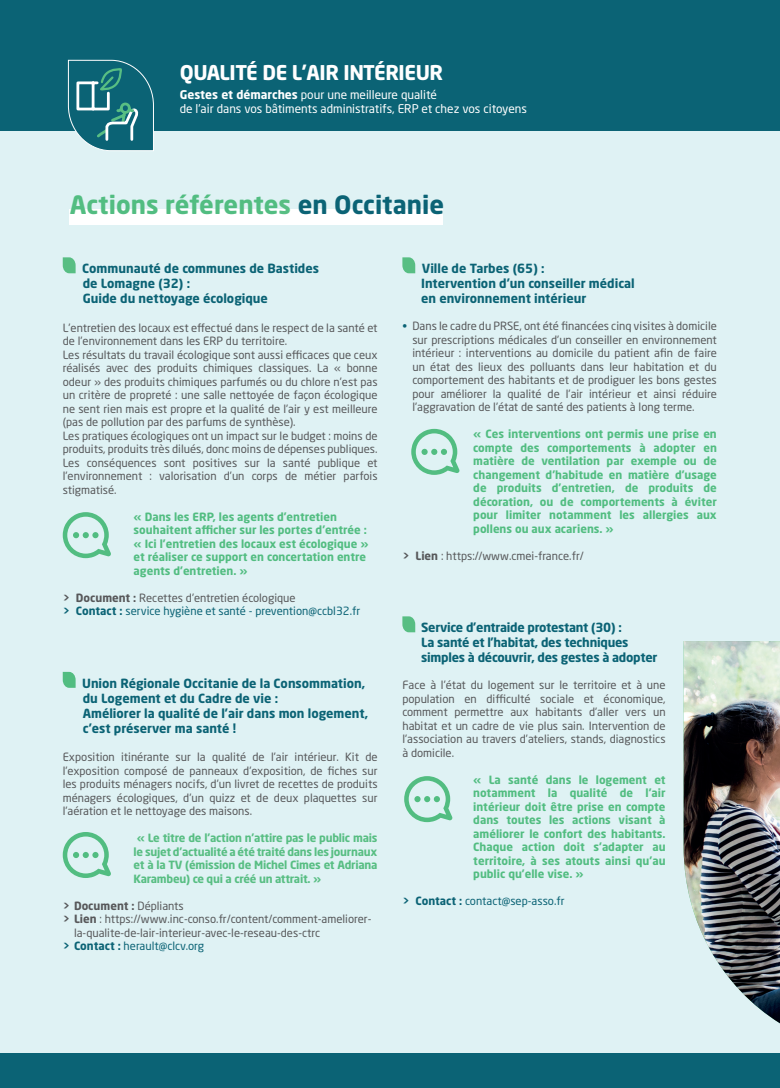
<style>
.page{position:relative;width:780px;height:1088px;background:#0b6375}
.page>*{position:absolute;margin:0;border:0;box-sizing:border-box;transform-origin:0 0}
.t1{font:700 25px "Neo Sans Pro";color:#52bd81}
.t2{font:700 20.12px "Neo Sans Pro";letter-spacing:-.02em;color:#fff}
.t3{font:700 12.5px/15px "Neo Sans Pro";color:#0b6375}
.t4{font:700 12.5px/15px "Neo Sans Pro";letter-spacing:-.02em;color:#0b6375}
.t5{font:11.88px/13.8px "Neo Sans Pro";color:#fff}
.t6{font:11.25px/13.5px "Neo Sans Pro";color:#57585a;text-align:justify}
.t7{font:700 11.25px/13.5px "Neo Sans Pro";color:#52bd81;text-align:justify}
.t8{font:700 11.25px/13.5px "Neo Sans Pro";letter-spacing:-.02em;color:#58be83;text-align:justify}
.t9{font:11.25px/13.5px "Neo Sans Pro";color:#0b6375}
.t10{font:700 11.25px "Neo Sans Pro";color:#57585a}
.s1{font-weight:700}
.s2{color:#58be83}
.s3{color:#0b6375}
.s4{font-weight:700;color:#57585a}
.s5{color:#57585a}
.s6{font-weight:400}
</style>
<div class="page">
<div style="left:0;top:131px;width:780px;height:921px;background:#dff2f4"></div>
<svg style="left:68px;top:60px;width:86px;height:91px;background:#327e8a"></svg>
<div style="left:70px;top:209px;width:373px;height:16px;background:#fff"></div>
<svg style="left:63px;top:257px;width:13px;height:16px"></svg>
<svg style="left:63px;top:672px;width:13px;height:16px"></svg>
<svg style="left:402px;top:257px;width:13px;height:16px"></svg>
<svg style="left:402px;top:616px;width:13px;height:16px"></svg>
<img style="left:683px;top:641px;width:97px;height:382px">
<svg style="left:411px;top:429px;width:48px;height:46px"></svg>
<svg style="left:63px;top:512px;width:48px;height:46px"></svg>
<svg style="left:63px;top:832px;width:48px;height:46px"></svg>
<svg style="left:404px;top:776px;width:48px;height:46px"></svg>
<h2 class="t2" style="left:180px;top:60px;width:265px">QUALITÉ DE L’AIR INTÉRIEUR</h2>
<p class="t5" style="left:180px;top:88px;width:349px"><span class="s1">Gestes et démarches</span> pour une meilleure qualité<br>de l’air dans vos bâtiments administratifs, ERP et chez vos citoyens</p>
<h1 class="t1" style="left:70px;top:189px;width:376px">Actions référente<span class="s2">s</span> <span class="s3">en Occitanie</span></h1>
<p class="t3" style="left:82px;top:261px;width:238px">Communauté de communes de Bastides de Lomagne (32) :<br>Guide du nettoyage écologique</p>
<p class="t6" style="left:63px;top:321px;width:316px;text-align:left">L’entretien des locaux est effectué dans le respect de la santé et de l’environnement dans les ERP du territoire.<br>Les résultats du travail écologique sont aussi efficaces que ceux réalisés avec des produits chimiques classiques. La « bonne odeur » des produits chimiques parfumés ou du chlore n’est pas un critère de propreté : une salle nettoyée de façon écologique ne sent rien mais est propre et la qualité de l’air y est meilleure (pas de pollution par des parfums de synthèse).<br>Les pratiques écologiques ont un impact sur le budget : moins de produits, produits très dilués, donc moins de dépenses publiques.<br>Les conséquences sont positives sur la santé publique et l’environnement : valorisation d’un corps de métier parfois stigmatisé.</p>
<p class="t7" style="left:134px;top:510px;width:236px;text-align:left">« Dans les ERP, les agents d’entretien souhaitent afficher sur les portes d’entrée : « Ici l’entretien des locaux est écologique » et réaliser ce support en concertation entre agents d’entretien. »</p>
<p class="t9" style="left:63px;top:591px;width:299px"><span class="s4">&gt; Document :</span> <span class="s5">Recettes d’entretien écologique<br></span><span class="s1">&gt; Contact :</span> service hygiène et santé - prevention@ccbl32.fr</p>
<p class="t3" style="left:82px;top:675px;width:287px">Union Régionale Occitanie de la Consommation, du Logement et du Cadre de vie :<br>Améliorer la qualité de l’air dans mon logement, c’est préserver ma santé !</p>
<p class="t6" style="left:63px;top:750px;width:316px">Exposition itinérante sur la qualité de l’air intérieur. Kit de l’exposition composé de panneaux d’exposition, de fiches sur les produits ménagers nocifs, d’un livret de recettes de produits ménagers écologiques, d’un quizz et de deux plaquettes sur l’aération et le nettoyage des maisons.</p>
<p class="t8" style="left:134px;top:831px;width:245px">« Le titre de l’action n’attire pas le public mais le sujet d’actualité a été traité dans les journaux et à la TV (émission de Michel Cimes et Adriana Karambeu) ce qui a créé un attrait. »</p>
<p class="t10" style="left:63px;top:898px;width:123px">&gt; Document : <span class="s6">Dépliants</span></p>
<p class="t6" style="left:63px;top:912px;width:310px"><span class="s1">&gt; Lien</span> : https://www.inc-conso.fr/content/comment-ameliorer-</p>
<p class="t6" style="left:74px;top:926px;width:247px">la-qualite-de-lair-interieur-avec-le-reseau-des-ctrc</p>
<p class="t9" style="left:63px;top:939px;width:143px"><span class="s1">&gt; Contact :</span> herault@clcv.org</p>
<p class="t3" style="left:421px;top:261px;width:215px">Ville de Tarbes (65) :<br>Intervention d’un conseiller médical en environnement intérieur</p>
<p class="t6" style="left:412px;top:319px;width:306px;text-indent:-10px"><span class="s3">•</span> Dans le cadre du PRSE, ont été financées cinq visites à domicile sur prescriptions médicales d’un conseiller en environnement intérieur : interventions au domicile du patient afin de faire un état des lieux des polluants dans leur habitation et du comportement des habitants et de prodiguer les bons gestes pour améliorer la qualité de l’air intérieur et ainsi réduire l’aggravation de l’état de santé des patients à long terme.</p>
<p class="t7" style="left:473px;top:427px;width:245px">« Ces interventions ont permis une prise en compte des comportements à adopter en matière de ventilation par exemple ou de changement d’habitude en matière d’usage de produits d’entretien, de produits de décoration, ou de comportements à éviter pour limiter notamment les allergies aux pollens ou aux acariens. »</p>
<p class="t6" style="left:402px;top:549px;width:183px"><span class="s1">&gt; Lien</span> : https://www.cmei-france.fr/</p>
<p class="t4" style="left:421px;top:620px;width:238px">Service d’entraide protestant (30) :<br>La santé et l’habitat, des techniques simples à découvrir, des gestes à adopter</p>
<p class="t6" style="left:402px;top:678px;width:265px">Face à l’état du logement sur le territoire et à une population en difficulté sociale et économique, comment permettre aux habitants d’aller vers un habitat et un cadre de vie plus sain. Intervention de l’association au travers d’ateliers, stands, diagnostics à domicile.</p>
<p class="t7" style="left:473px;top:772px;width:194px">« La santé dans le logement et notamment la qualité de l’air intérieur doit être prise en compte dans toutes les actions visant à améliorer le confort des habitants.<br>Chaque action doit s’adapter au territoire, à ses atouts ainsi qu’au public qu’elle vise. »</p>
<p class="t9" style="left:402px;top:894px;width:164px"><span class="s1">&gt; Contact :</span> contact@sep-asso.fr</p>
</div>
